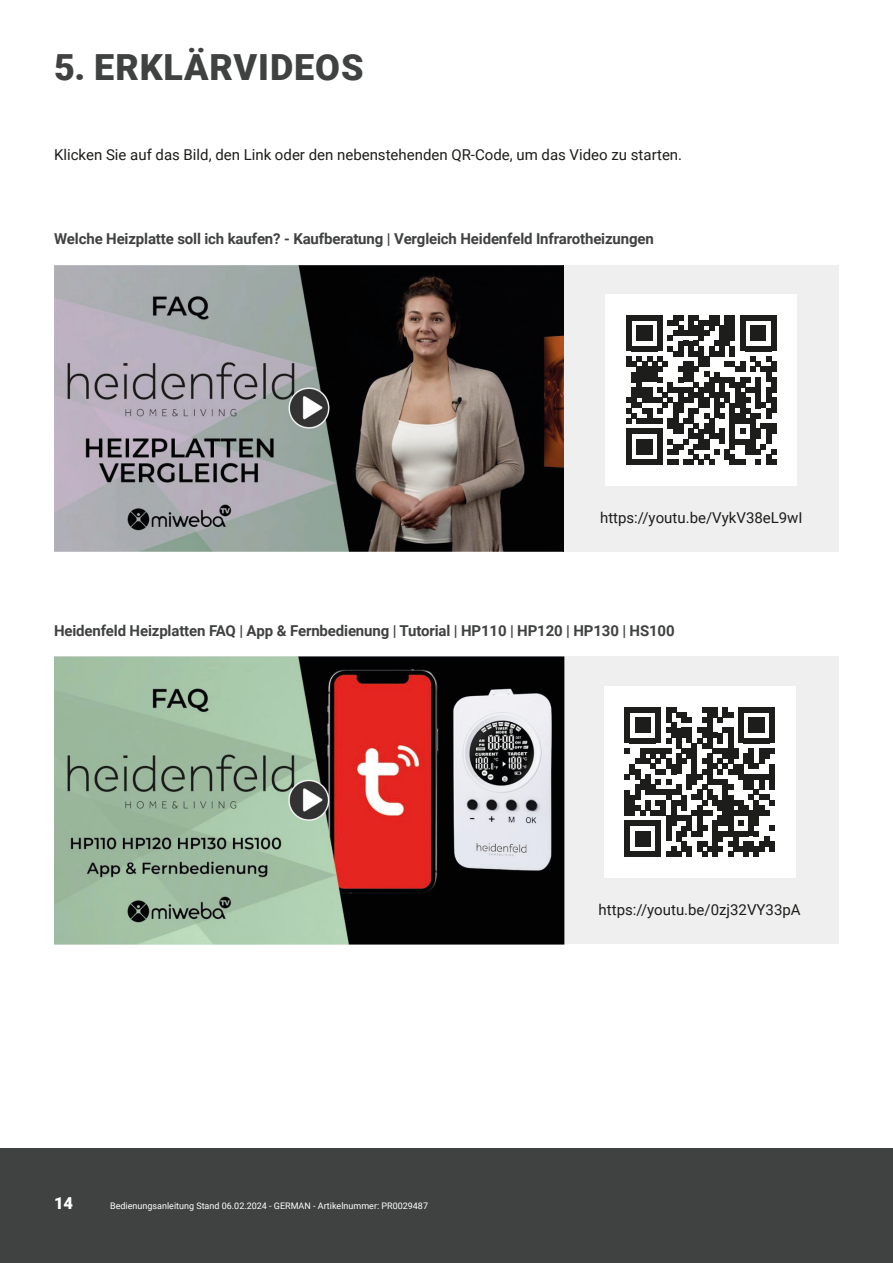
<style>
.page{position:relative;width:893px;height:1263px;background:#fff}
.page>*{position:absolute;margin:0;border:0;box-sizing:border-box;transform-origin:0 0}
.t1{font:900 36px "Roboto";letter-spacing:.025em;color:#404141}
.t2{font:900 16.5px "Roboto";color:#fff}
.t3{font:700 15px "Roboto";letter-spacing:-.01em;color:#404141}
.t4{font:15px "Roboto";color:#1d1d1b}
.t5{font:9px "Roboto";color:#fff}
</style>
<div class="page">
<div style="left:0;top:1148px;width:893px;height:115px;background:#404141"></div>
<div style="left:564px;top:265px;width:275px;height:287px;background:#efeff0"></div>
<img style="left:54px;top:265px;width:510px;height:287px">
<div style="left:606px;top:294px;width:191px;height:191px;background:#fff"></div>
<svg style="left:626px;top:315px;width:150px;height:150px"></svg>
<div style="left:560px;top:657px;width:279px;height:287px;background:#efeff0"></div>
<img style="left:54px;top:657px;width:510px;height:287px">
<div style="left:604px;top:686px;width:191px;height:191px;background:#fff"></div>
<div style="left:640px;top:748px;width:5px;height:16px;background:#1d1d1b"></div>
<div style="left:650px;top:748px;width:6px;height:11px;background:#1d1d1b"></div>
<div style="left:661px;top:748px;width:5px;height:11px;background:#1d1d1b"></div>
<div style="left:676px;top:753px;width:5px;height:21px;background:#1d1d1b"></div>
<div style="left:687px;top:748px;width:5px;height:11px;background:#1d1d1b"></div>
<div style="left:692px;top:743px;width:5px;height:41px;background:#1d1d1b"></div>
<div style="left:707px;top:753px;width:5px;height:31px;background:#1d1d1b"></div>
<div style="left:723px;top:748px;width:5px;height:11px;background:#1d1d1b"></div>
<svg style="left:625px;top:707px;width:108px;height:46px"></svg>
<div style="left:728px;top:728px;width:5px;height:36px;background:#1d1d1b"></div>
<div style="left:733px;top:748px;width:5px;height:11px;background:#1d1d1b"></div>
<div style="left:738px;top:707px;width:5px;height:10px;background:#1d1d1b"></div>
<div style="left:738px;top:717px;width:5px;height:11px;background:#1d1d1b"></div>
<div style="left:738px;top:728px;width:5px;height:15px;background:#1d1d1b"></div>
<div style="left:743px;top:753px;width:6px;height:11px;background:#1d1d1b"></div>
<div style="left:749px;top:717px;width:5px;height:11px;background:#1d1d1b"></div>
<div style="left:749px;top:748px;width:5px;height:21px;background:#1d1d1b"></div>
<div style="left:754px;top:717px;width:5px;height:11px;background:#1d1d1b"></div>
<div style="left:759px;top:717px;width:5px;height:11px;background:#1d1d1b"></div>
<div style="left:759px;top:748px;width:5px;height:16px;background:#1d1d1b"></div>
<svg style="left:743px;top:707px;width:26px;height:5px"></svg>
<div style="left:764px;top:748px;width:5px;height:11px;background:#1d1d1b"></div>
<div style="left:769px;top:707px;width:5px;height:10px;background:#1d1d1b"></div>
<div style="left:769px;top:717px;width:5px;height:11px;background:#1d1d1b"></div>
<svg style="left:743px;top:728px;width:31px;height:25px"></svg>
<svg style="left:625px;top:759px;width:149px;height:98px"></svg>
<div style="left:769px;top:841px;width:5px;height:11px;background:#1d1d1b"></div>
<h1 class="t1" style="left:54px;top:42px;width:311px">5. ERKLÄRVIDEOS</h1>
<p class="t4" style="left:54px;top:144px;width:630px">Klicken Sie auf das Bild, den Link oder den nebenstehenden QR-Code, um das Video zu starten.</p>
<p class="t3" style="left:54px;top:228px;width:601px">Welche Heizplatte soll ich kaufen? - Kaufberatung | Vergleich Heidenfeld Infrarotheizungen</p>
<p class="t4" style="left:600px;top:507px;width:204px">https://youtu.be/VykV38eL9wI</p>
<p class="t3" style="left:54px;top:620px;width:622px">Heidenfeld Heizplatten FAQ | App &amp; Fernbedienung | Tutorial | HP110 | HP120 | HP130 | HS100</p>
<p class="t2" style="left:54px;top:1191px;width:21px">14</p>
<p class="t5" style="left:110px;top:1199px;width:319px">Bedienungsanleitung Stand 06.02.2024 - GERMAN - Artikelnummer: PR0029487</p>
<p class="t4" style="left:599px;top:899px;width:204px">https://youtu.be/0zj32VY33pA</p>
</div>
